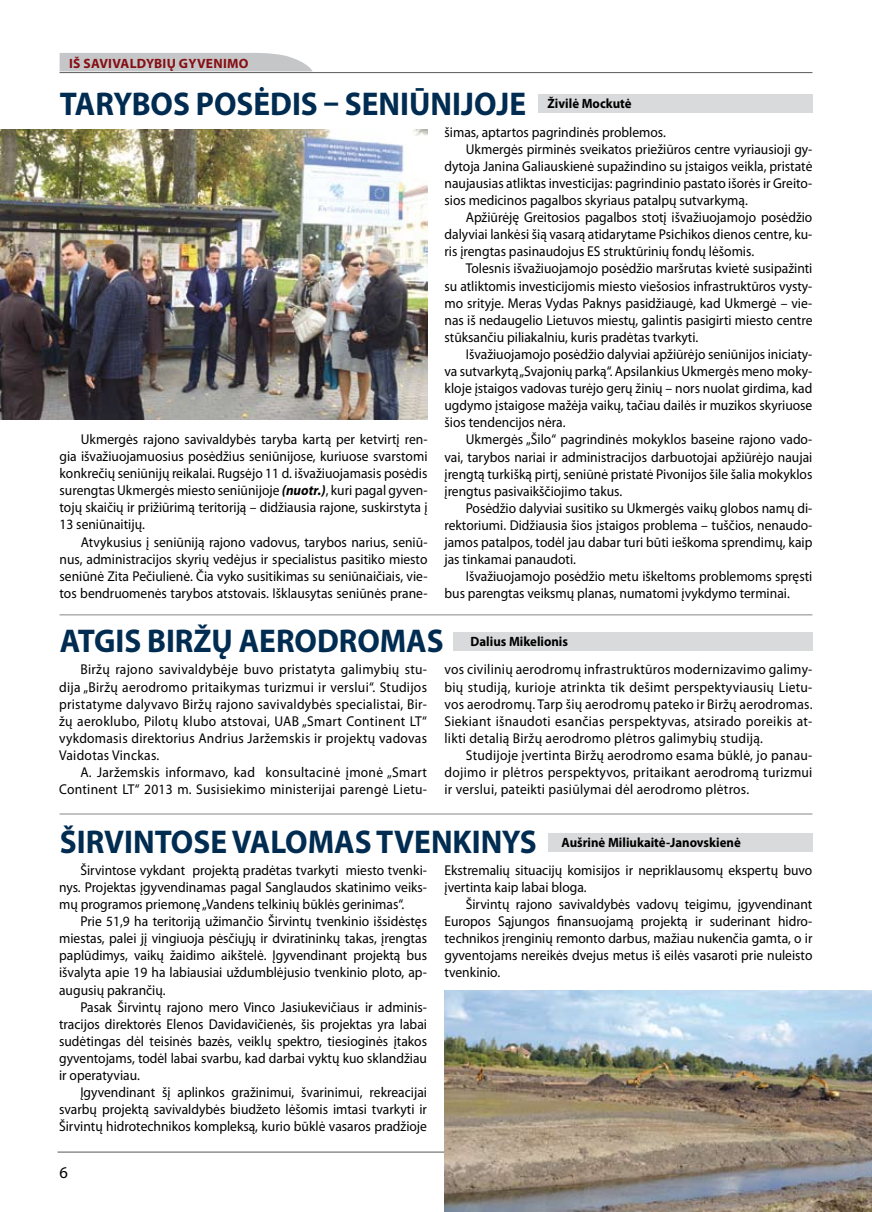
<style>
.page{position:relative;width:872px;height:1212px;background:#fff}
.page>*{position:absolute;margin:0;border:0;box-sizing:border-box;transform-origin:0 0}
.t1{font:700 33px "Myriad Pro";color:#002c52;scale:.95 1}
.t2{font:14.25px/17.1px "Myriad Pro";color:#000;text-align:justify;scale:.95 1}
.t3{font:14.25px/17.1px "Myriad Pro";letter-spacing:.02em;color:#000;text-align:right;scale:.95 1}
.t4{font:700 13.5px "Myriad Pro";color:#000;scale:.95 1}
.t5{font:700 13.5px "Myriad Pro";letter-spacing:.02em;color:#860e12}
.s1{font-weight:700;font-style:italic}
</style>
<div class="page">
<hr style="left:60px;top:72px;width:752px;height:1px;background:#58585a">
<hr style="left:57px;top:1152px;width:753px;height:1px;background:#58585a">
<svg style="left:59px;top:52px;width:261px;height:22px;background:#cacbcc"></svg>
<div style="left:538px;top:95px;width:274px;height:18px;background:#d9dadb"></div>
<img style="left:0;top:129px;width:427px;height:291px">
<svg style="left:59px;top:614px;width:109px;height:2px"></svg>
<svg style="left:174px;top:615px;width:271px;height:1px"></svg>
<div style="left:453px;top:632px;width:359px;height:19px;background:#d9dadb"></div>
<svg style="left:59px;top:813px;width:479px;height:2px"></svg>
<div style="left:547px;top:833px;width:265px;height:18px;background:#d9dadb"></div>
<hr style="left:60px;top:614px;width:752px;height:1px;background:#878889">
<hr style="left:60px;top:814px;width:752px;height:1px;background:#878889">
<img style="left:444px;top:990px;width:428px;height:222px">
<p class="t5" style="left:69px;top:55px;width:179px">IŠ SAVIVALDYBIŲ GYVENIMO</p>
<h1 class="t1" style="left:60px;top:82px;width:428px">TARYBOS POSĖDIS – SENIŪNIJOJ</h1>
<h1 class="t1" style="left:509px;top:82px;width:19px">E</h1>
<p class="t4" style="left:547px;top:95px;width:90px">ŽIVILĖ MOCKUTĖ</p>
<p class="t2" style="left:444px;top:123px;width:234px">šimas, aptartos pagrindinės problemos.</p>
<p class="t2" style="left:466px;top:140px;width:366px">Ukmergės pirminės sveikatos priežiūros centre vyriausioji gy-</p>
<p class="t2" style="left:444px;top:157px;width:389px">dytoja Janina Galiauskienė supažindino su įstaigos veikla, pristatė</p>
<p class="t2" style="left:444px;top:174px;width:389px">naujausias atliktas investicijas: pagrindinio pastato išorės ir Greito-</p>
<p class="t2" style="left:444px;top:191px;width:321px">sios medicinos pagalbos skyriaus patalpų sutvarkymą.</p>
<p class="t2" style="left:466px;top:209px;width:366px">Apžiūrėję Greitosios pagalbos stotį išvažiuojamojo posėdžio</p>
<p class="t2" style="left:444px;top:226px;width:389px">dalyviai lankėsi šią vasarą atidarytame Psichikos dienos centre, ku-</p>
<p class="t2" style="left:444px;top:243px;width:327px">ris įrengtas pasinaudojus ES struktūrinių fondų lėšomis.</p>
<p class="t2" style="left:466px;top:260px;width:366px">Tolesnis išvažiuojamojo posėdžio maršrutas kvietė susipažinti</p>
<p class="t2" style="left:444px;top:277px;width:389px">su atliktomis investicijomis miesto viešosios infrastruktūros vysty-</p>
<p class="t2" style="left:444px;top:294px;width:389px">mo srityje. Meras Vydas Paknys pasidžiaugė, kad Ukmergė – vie-</p>
<p class="t2" style="left:444px;top:311px;width:389px">nas iš nedaugelio Lietuvos miestų, galintis pasigirti miesto centre</p>
<p class="t2" style="left:444px;top:328px;width:269px">stūksančiu piliakalniu, kuris pradėtas tvarkyti.</p>
<p class="t2" style="left:466px;top:345px;width:366px">Išvažiuojamojo posėdžio dalyviai apžiūrėjo seniūnijos iniciaty-</p>
<p class="t2" style="left:444px;top:362px;width:389px">va sutvarkytą „Svajonių parką“. Apsilankius Ukmergės meno moky-</p>
<p class="t2" style="left:444px;top:380px;width:389px">kloje įstaigos vadovas turėjo gerų žinių – nors nuolat girdima, kad</p>
<p class="t2" style="left:444px;top:397px;width:389px">ugdymo įstaigose mažėja vaikų, tačiau dailės ir muzikos skyriuose</p>
<p class="t2" style="left:444px;top:414px;width:129px">šios tendencijos nėra.</p>
<p class="t2" style="left:466px;top:431px;width:366px">Ukmergės „Šilo“ pagrindinės mokyklos baseine rajono vado-</p>
<p class="t2" style="left:444px;top:448px;width:389px">vai, tarybos nariai ir administracijos darbuotojai apžiūrėjo naujai</p>
<p class="t2" style="left:444px;top:465px;width:389px">įrengtą turkišką pirtį, seniūnė pristatė Pivonijos šile šalia mokyklos</p>
<p class="t2" style="left:444px;top:482px;width:189px">įrengtus pasivaikščiojimo takus.</p>
<p class="t2" style="left:466px;top:499px;width:366px">Posėdžio dalyviai susitiko su Ukmergės vaikų globos namų di-</p>
<p class="t2" style="left:444px;top:516px;width:389px">rektoriumi. Didžiausia šios įstaigos problema – tuščios, nenaudo-</p>
<p class="t2" style="left:444px;top:533px;width:389px">jamos patalpos, todėl jau dabar turi būti ieškoma sprendimų, kaip</p>
<p class="t2" style="left:444px;top:551px;width:140px">jas tinkamai panaudoti.</p>
<p class="t2" style="left:466px;top:568px;width:366px">Išvažiuojamojo posėdžio metu iškeltoms problemoms spręsti</p>
<p class="t2" style="left:444px;top:585px;width:365px">bus parengtas veiksmų planas, numatomi įvykdymo terminai.</p>
<h1 class="t1" style="left:60px;top:620px;width:385px">ATGIS BI RŽŲ AERODROMAS</h1>
<p class="t4" style="left:470px;top:633px;width:104px">DALIUS MIKELIONIS</p>
<p class="t2" style="left:59px;top:661px;width:389px;text-indent:21px">Biržų rajono savivaldybėje buvo pristatyta galimybių stu&shy;dija „Biržų aerodromo pritaikymas turizmui ir verslui“. Studijos pristatyme dalyvavo Biržų rajono savivaldybės specialistai, Bir&shy;žų aeroklubo, Pilotų klubo atstovai, UAB „Smart Continent LT“ vykdomasis direktorius Andrius Jaržemskis ir projektų vadovas Vaidotas Vinckas.</p>
<p class="t3" style="left:59px;top:763px;width:389px">A. Jaržemskis informavo, kad konsultacinė įmonė „Smart<br>Continent LT“ 2013 m. Susisiekimo ministerijai parengė Lietu-</p>
<h1 class="t1" style="left:60px;top:820px;width:500px">ŠI RVINTOSE VALOMAS TVENKI NYS</h1>
<p class="t4" style="left:561px;top:833px;width:190px">AUŠRINĖ MILIUKAITĖ-JANOVSKIENĖ</p>
<p class="t2" style="left:59px;top:861px;width:389px;text-indent:21px">Širvintose vykdant projektą pradėtas tvarkyti miesto tvenki&shy;nys. Projektas įgyvendinamas pagal Sanglaudos skatinimo veiks&shy;mų programos priemonę „Vandens telkinių būklės gerinimas“.</p>
<p class="t2" style="left:59px;top:912px;width:389px;text-indent:21px">Prie 51,9 ha teritoriją užimančio Širvintų tvenkinio išsidėstęs miestas, palei jį vingiuoja pėsčiųjų ir dviratininkų takas, įrengtas paplūdimys, vaikų žaidimo aikštelė. Įgyvendinant projektą bus išvalyta apie 19 ha labiausiai uždumblėjusio tvenkinio ploto, ap&shy;augusių pakrančių.</p>
<p class="t2" style="left:59px;top:998px;width:389px;text-indent:21px">Pasak Širvintų rajono mero Vinco Jasiukevičiaus ir adminis&shy;tracijos direktorės Elenos Davidavičienės, šis projektas yra labai sudėtingas dėl teisinės bazės, veiklų spektro, tiesioginės įtakos gyventojams, todėl labai svarbu, kad darbai vyktų kuo sklandžiau ir operatyviau.</p>
<p class="t2" style="left:59px;top:1083px;width:389px;text-indent:21px">Įgyvendinant šį aplinkos gražinimui, švarinimui, rekreacijai svarbų projektą savivaldybės biudžeto lėšomis imtasi tvarkyti ir Širvintų hidrotechnikos kompleksą, kurio būklė vasaros pradžioje</p>
<p class="t2" style="left:60px;top:430px;width:389px;text-indent:21px">Ukmergės rajono savivaldybės taryba kartą per ketvirtį ren&shy;gia išvažiuojamuosius posėdžius seniūnijose, kuriuose svarstomi konkrečių seniūnijų reikalai. Rugsėjo 11 d. išvažiuojamasis posėdis surengtas Ukmergės miesto seniūnijoje <span class="s1">(nuotr.)</span>, kuri pagal gyven&shy;tojų skaičių ir prižiūrimą teritoriją – didžiausia rajone, suskirstyta į 13 seniūnaitijų.</p>
<p class="t2" style="left:60px;top:533px;width:389px;text-indent:21px">Atvykusius į seniūniją rajono vadovus, tarybos narius, seniū&shy;nus, administracijos skyrių vedėjus ir specialistus pasitiko miesto seniūnė Zita Pečiulienė. Čia vyko susitikimas su seniūnaičiais, vie&shy;tos bendruomenės tarybos atstovais. Išklausytas seniūnės prane-</p>
<p class="t2" style="left:444px;top:661px;width:389px">vos civilinių aerodromų infrastruktūros modernizavimo galimy&shy;bių studiją, kurioje atrinkta tik dešimt perspektyviausių Lietu&shy;vos aerodromų. Tarp šių aerodromų pateko ir Biržų aerodromas.<br>Siekiant išnaudoti esančias perspektyvas, atsirado poreikis at&shy;likti detalią Biržų aerodromo plėtros galimybių studiją.</p>
<p class="t2" style="left:444px;top:746px;width:389px;text-indent:21px">Studijoje įvertinta Biržų aerodromo esama būklė, jo panau&shy;dojimo ir plėtros perspektyvos, pritaikant aerodromą turizmui ir verslui, pateikti pasiūlymai dėl aerodromo plėtros.</p>
<p class="t2" style="left:444px;top:861px;width:389px">Ekstremalių situacijų komisijos ir nepriklausomų ekspertų buvo įvertinta kaip labai bloga.</p>
<p class="t2" style="left:444px;top:895px;width:389px;text-indent:21px">Širvintų rajono savivaldybės vadovų teigimu, įgyvendinant Europos Sąjungos finansuojamą projektą ir suderinant hidro&shy;technikos įrenginių remonto darbus, mažiau nukenčia gamta, o ir gyventojams nereikės dvejus metus iš eilės vasaroti prie nuleisto tvenkinio.</p>
</div>
